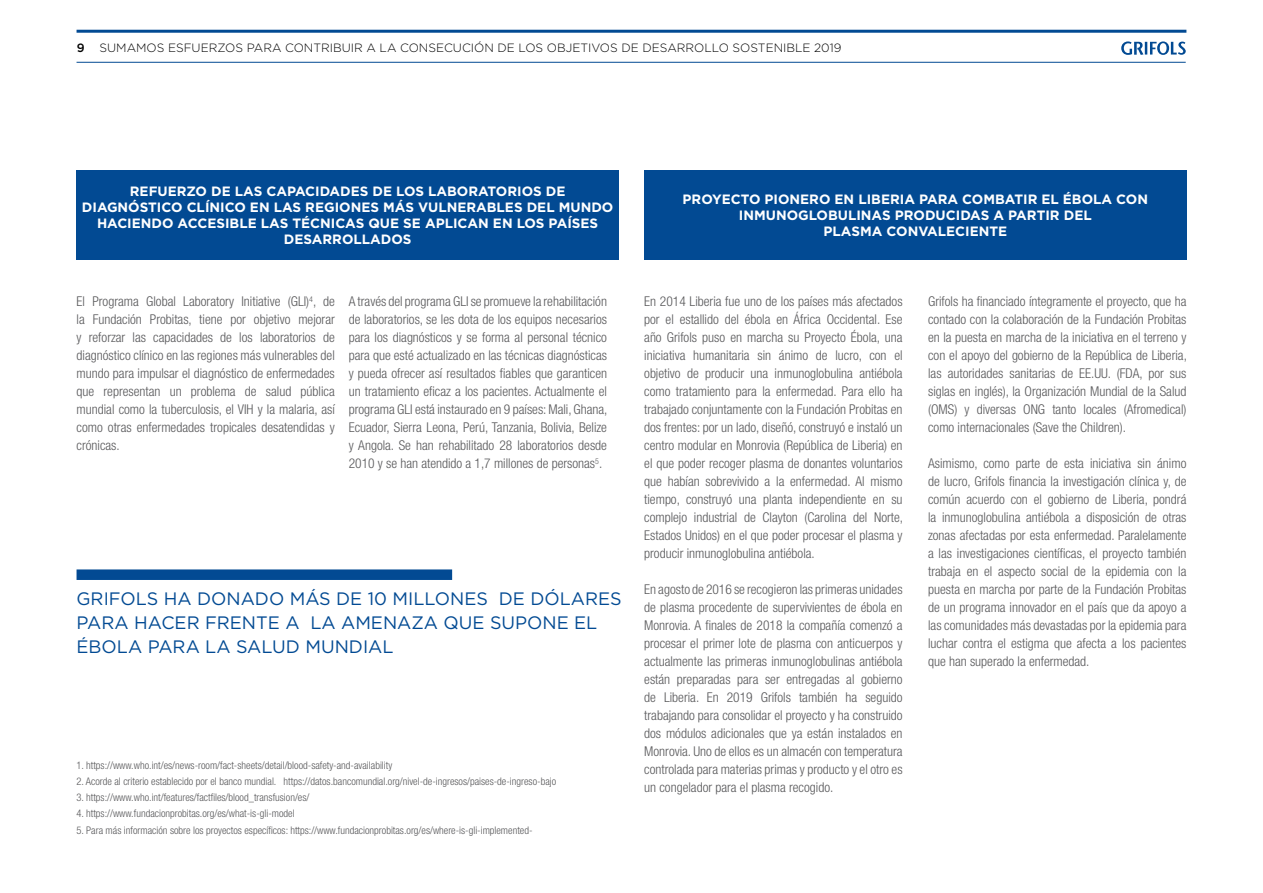
<style>
.page{position:relative;width:1263px;height:893px;background:#fff}
.page>*{position:absolute;margin:0;border:0;box-sizing:border-box;transform-origin:0 0}
.t1{font:18px/24px "Gotham";color:#024a93}
.t2{font:300 condensed 13.5px/18px "Helvetica Neue LT Pro";color:#58585a;text-align:justify}
.t3{font:700 13.5px/16.2px "Gotham";color:#fff;text-align:center}
.t4{font:300 12px "Gotham";color:#000}
.t5{font:300 condensed 10.5px "Helvetica Neue LT Pro";color:#58585a}
.s1{font-weight:500}
</style>
<div class="page">
<hr style="left:77px;top:62px;width:1109px;height:1px;background:#024a93">
<svg style="left:1121px;top:41px;width:65px;height:14px"></svg>
<hr style="left:77px;top:30px;width:1109px;height:3px;background:#024a93">
<div style="left:77px;top:170px;width:542px;height:89px;background:#024a93"></div>
<div style="left:644px;top:170px;width:542px;height:89px;background:#024a93"></div>
<div style="left:77px;top:569px;width:375px;height:11px;background:#024a93"></div>
<p class="t4" style="left:77px;top:40px;width:766px"><span class="s1">9</span> SUMAMOS ESFUERZOS PARA CONTRIBUIR A LA CONSECUCIÓN DE LOS OBJETIVOS DE DESARROLLO SOSTENIBLE 2019</p>
<p class="t3" style="left:82px;top:183px;width:533px">REFUERZO DE LAS CAPACIDADES DE LOS LABORATORIOS DE DIAGNÓSTICO CLÍNICO EN LAS REGIONES MÁS VULNERABLES DEL MUNDO HACIENDO ACCESIBLE LAS TÉCNICAS QUE SE APLICAN EN LOS PAÍSES DESARROLLADOS</p>
<p class="t3" style="left:682px;top:191px;width:467px">PROYECTO PIONERO EN LIBERIA PARA COMBATIR EL ÉBOLA CON<br>INMUNOGLOBULINAS PRODUCIDAS A PARTIR DEL<br>PLASMA CONVALECIENTE</p>
<p class="t2" style="left:77px;top:292px;width:260px">El Programa Global Laboratory Initiative (GLI)<sup>4</sup>, de la Fundación Probitas, tiene por objetivo mejorar y reforzar las capacidades de los laboratorios de diagnóstico clínico en las regiones más vulnerables del mundo para impulsar el diagnóstico de enfermedades que representan un problema de salud pública mundial como la tuberculosis, el VIH y la malaria, así como otras enfermedades tropicales desatendidas y crónicas.</p>
<p class="t2" style="left:644px;top:292px;width:260px">En 2014 Liberia fue uno de los países más afectados por el estallido del ébola en África Occidental. Ese año Grifols puso en marcha su Proyecto Ébola, una iniciativa humanitaria sin ánimo de lucro, con el objetivo de producir una inmunoglobulina antiébola como tratamiento para la enfermedad. Para ello ha trabajado conjuntamente con la Fundación Probitas en dos frentes: por un lado, diseñó, construyó e instaló un centro modular en Monrovia (República de Liberia) en el que poder recoger plasma de donantes voluntarios que habían sobrevivido a la enfermedad. Al mismo tiempo, construyó una planta independiente en su complejo industrial de Clayton (Carolina del Norte, Estados Unidos) en el que poder procesar el plasma y producir inmunoglobulina antiébola.</p>
<p class="t2" style="left:644px;top:580px;width:260px">En agosto de 2016 se recogieron las primeras unidades de plasma procedente de supervivientes de ébola en Monrovia. A finales de 2018 la compañía comenzó a procesar el primer lote de plasma con anticuerpos y actualmente las primeras inmunoglobulinas antiébola están preparadas para ser entregadas al gobierno de Liberia. En 2019 Grifols también ha seguido trabajando para consolidar el proyecto y ha construido dos módulos adicionales que ya están instalados en Monrovia. Uno de ellos es un almacén con temperatura controlada para materias primas y producto y el otro es un congelador para el plasma recogido.</p>
<p class="t2" style="left:349px;top:292px;width:260px">A través del programa GLI se promueve la rehabilitación de laboratorios, se les dota de los equipos necesarios para los diagnósticos y se forma al personal técnico para que esté actualizado en las técnicas diagnósticas y pueda ofrecer así resultados fiables que garanticen un tratamiento eficaz a los pacientes. Actualmente el programa GLI está instaurado en 9 países: Mali, Ghana, Ecuador, Sierra Leona, Perú, Tanzania, Bolivia, Belize y Angola. Se han rehabilitado 28 laboratorios desde 2010 y se han atendido a 1,7 millones de personas<sup>5</sup>.</p>
<h1 class="t1" style="left:77px;top:587px;width:547px">GRIFOLS HA DONADO MÁS DE 10 MILLONES DE DÓLARES<br>PARA HACER FRENTE A LA AMENAZA QUE SUPONE EL<br>ÉBOLA PARA LA SALUD MUNDIAL</h1>
<p class="t5" style="left:77px;top:759px;width:317px">1. https://www.who.int/es/news-room/fact-sheets/detail/blood-safety-and-availability</p>
<p class="t5" style="left:77px;top:775px;width:481px">2. Acorde al criterio establecido por el banco mundial. https://datos.bancomundial.org/nivel-de-ingresos/paises-de-ingreso-bajo</p>
<p class="t5" style="left:77px;top:791px;width:234px">3. https://www.who.int/features/factfiles/blood_transfusion/es/</p>
<p class="t5" style="left:77px;top:808px;width:220px">4. https://www.fundacionprobitas.org/es/what-is-gli-model</p>
<p class="t5" style="left:77px;top:824px;width:457px">5. Para más información sobre los proyectos específicos: https://www.fundacionprobitas.org/es/where-is-gli-implemented-</p>
<p class="t2" style="left:928px;top:292px;width:260px">Grifols ha financiado íntegramente el proyecto, que ha contado con la colaboración de la Fundación Probitas en la puesta en marcha de la iniciativa en el terreno y con el apoyo del gobierno de la República de Liberia, las autoridades sanitarias de EE.UU. (FDA, por sus siglas en inglés), la Organización Mundial de la Salud (OMS) y diversas ONG tanto locales (Afromedical) como internacionales (Save the Children).</p>
<p class="t2" style="left:928px;top:454px;width:260px">Asimismo, como parte de esta iniciativa sin ánimo de lucro, Grifols financia la investigación clínica y, de común acuerdo con el gobierno de Liberia, pondrá la inmunoglobulina antiébola a disposición de otras zonas afectadas por esta enfermedad. Paralelamente a las investigaciones científicas, el proyecto también trabaja en el aspecto social de la epidemia con la puesta en marcha por parte de la Fundación Probitas de un programa innovador en el país que da apoyo a las comunidades más devastadas por la epidemia para luchar contra el estigma que afecta a los pacientes que han superado la enfermedad.</p>
</div>
